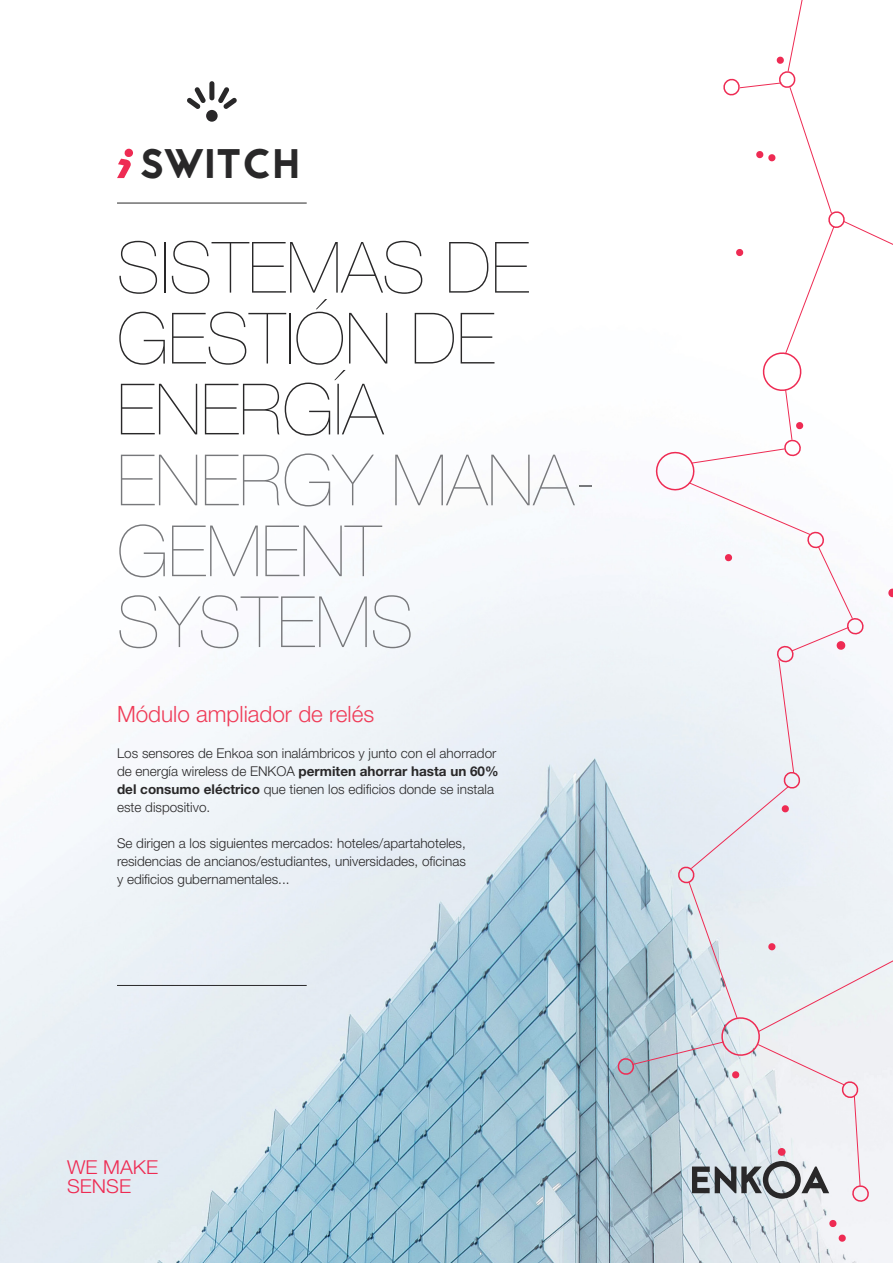
<style>
.page{position:relative;width:893px;height:1263px;background:#fff}
.page>*{position:absolute;margin:0;border:0;box-sizing:border-box;transform-origin:0 0}
.t1{font:200 70.95px/70.9px "Helvetica Neue LT Std";color:#292829}
.t2{font:200 70.95px/70.9px "Helvetica Neue LT Std";color:#77787b}
.t3{font:41.25px "Jaapokkisubtract";letter-spacing:.01em;color:#292829}
.t4{font:300 22.5px "Helvetica Neue LT Std";color:#ef3c58}
.t5{font:300 19.2px/19.2px "Helvetica Neue";color:#ee2b53;scale:1.06 1}
.t6{font:300 13.5px/18px "Helvetica Neue LT Std";color:#292829}
.s1{font-weight:700}
</style>
<div class="page">
<img style="left:0;top:81px;width:893px;height:1182px">
<svg style="left:187px;top:87px;width:19px;height:22px"></svg>
<svg style="left:218px;top:87px;width:19px;height:22px"></svg>
<div style="left:209px;top:81px;width:5px;height:19px;background:#292829;border-radius:3px"></div>
<div style="left:206px;top:110px;width:12px;height:12px;background:#292829;border-radius:50%"></div>
<svg style="left:117px;top:149px;width:16px;height:29px"></svg>
<hr style="left:117px;top:203px;width:190px;height:1px;background:#292829">
<hr style="left:117px;top:985px;width:190px;height:1px;background:#292829">
<svg style="left:829px;top:1219px;width:8px;height:8px"></svg>
<svg style="left:838px;top:1234px;width:8px;height:8px"></svg>
<svg style="left:617px;top:0;width:276px;height:1204px"></svg>
<h2 class="t3" style="left:140px;top:135px;width:162px">SWITCH</h2>
<h1 class="t1" style="left:117px;top:232px;width:414px">SISTEMAS DE<br>GESTIÓN DE<br>ENERGÍA</h1>
<h1 class="t2" style="left:117px;top:444px;width:482px">ENERGY MANA-<br>GEMENT<br>SYSTEMS</h1>
<h3 class="t4" style="left:117px;top:700px;width:259px">Módulo ampliador de relés</h3>
<p class="t6" style="left:117px;top:744px;width:383px">Los sensores de Enkoa son inalámbricos y junto con el ahorrador de energía wireless de ENKOA <span class="s1">permiten ahorrar hasta un 60% del consumo eléctrico</span> que tienen los edificios donde se instala este dispositivo.</p>
<p class="t6" style="left:117px;top:834px;width:350px;text-align:justify">Se dirigen a los siguientes mercados: hoteles/apartahoteles, residencias de ancianos/estudiantes, universidades, oficinas y edificios gubernamentales...</p>
<h3 class="t5" style="left:67px;top:1157px;width:87px">WE MAKE<br>SENSE</h3>
</div>
